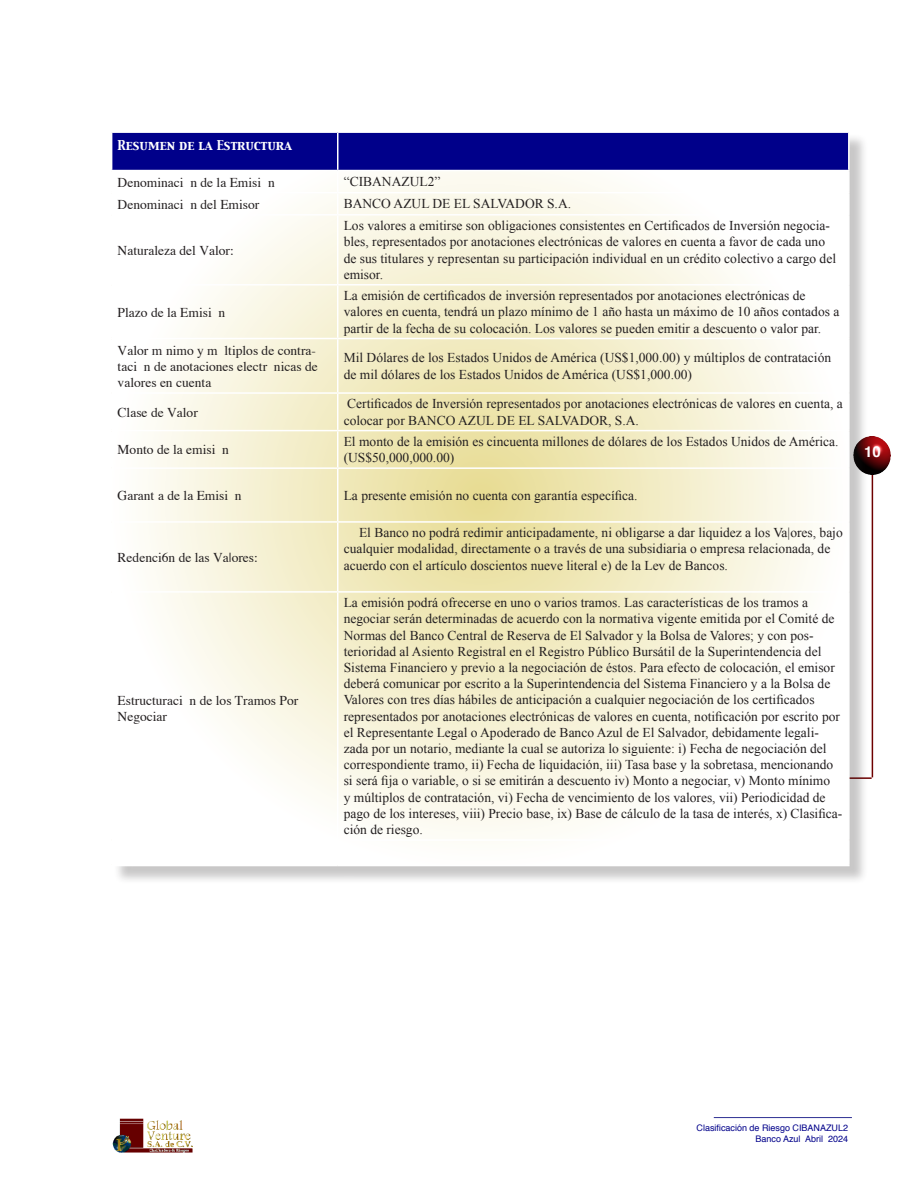
<style>
.page{position:relative;width:918px;height:1188px;background:#fff}
.page>*{position:absolute;margin:0;border:0;box-sizing:border-box;transform-origin:0 0}
.t1{font:700 15px "Helvetica";color:#fff}
.t2{font:13.5px/16.2px "Times New Roman";color:#231f20}
.t3{font:13.5px/16.2px "Times";color:#231f20}
.t4{font:12px "Capitals";color:#fff}
.t5{font:9px/10.8px "Helvetica";color:#00008a;text-align:right}
</style>
<div class="page">
<img style="left:112px;top:1118px;width:81px;height:35px">
<hr style="left:872px;top:466px;width:1px;height:311px;background:#6e0000">
<hr style="left:837px;top:777px;width:35px;height:2px;background:#6e0000">
<img style="left:868px;top:436px;width:23px;height:38px">
<hr style="left:714px;top:1117px;width:138px;height:1px;background:#2e3092">
<div style="left:113px;top:134px;width:755px;height:751px;background:#231f20;opacity:.25"></div>
<svg style="left:113px;top:216px;width:735px;height:649px"></svg>
<hr style="left:848px;top:133px;width:2px;height:37px;background:#fff">
<hr style="left:338px;top:170px;width:512px;height:1px;background:#fff">
<hr style="left:848px;top:171px;width:2px;height:21px;background:#fff">
<hr style="left:338px;top:192px;width:512px;height:1px;background:#fff">
<svg style="left:111px;top:132px;width:738px;height:82px"></svg>
<hr style="left:848px;top:193px;width:2px;height:21px;background:#fff">
<hr style="left:111px;top:214px;width:227px;height:2px;background:#fff">
<hr style="left:338px;top:214px;width:512px;height:2px;background:#fff">
<hr style="left:337px;top:216px;width:1px;height:68px;background:#fff">
<hr style="left:848px;top:216px;width:2px;height:68px;background:#fff">
<hr style="left:111px;top:284px;width:227px;height:2px;background:#fff">
<hr style="left:338px;top:284px;width:512px;height:2px;background:#fff">
<hr style="left:337px;top:286px;width:1px;height:52px;background:#fff">
<hr style="left:848px;top:286px;width:2px;height:52px;background:#fff">
<hr style="left:111px;top:338px;width:227px;height:1px;background:#fff">
<hr style="left:338px;top:338px;width:512px;height:1px;background:#fff">
<hr style="left:337px;top:339px;width:1px;height:53px;background:#fff">
<hr style="left:848px;top:339px;width:2px;height:53px;background:#fff">
<hr style="left:111px;top:392px;width:227px;height:2px;background:#fff">
<hr style="left:338px;top:392px;width:512px;height:2px;background:#fff">
<hr style="left:337px;top:394px;width:1px;height:36px;background:#fff">
<hr style="left:848px;top:394px;width:2px;height:36px;background:#fff">
<hr style="left:111px;top:430px;width:227px;height:1px;background:#fff">
<hr style="left:338px;top:430px;width:512px;height:1px;background:#fff">
<hr style="left:337px;top:431px;width:1px;height:36px;background:#fff">
<hr style="left:848px;top:431px;width:2px;height:36px;background:#fff">
<hr style="left:111px;top:467px;width:227px;height:2px;background:#fff">
<hr style="left:338px;top:467px;width:512px;height:2px;background:#fff">
<hr style="left:337px;top:469px;width:1px;height:52px;background:#fff">
<hr style="left:848px;top:469px;width:2px;height:52px;background:#fff">
<hr style="left:111px;top:521px;width:227px;height:2px;background:#fff">
<hr style="left:338px;top:521px;width:512px;height:2px;background:#fff">
<hr style="left:337px;top:523px;width:1px;height:68px;background:#fff">
<hr style="left:848px;top:523px;width:2px;height:68px;background:#fff">
<hr style="left:111px;top:591px;width:227px;height:2px;background:#fff">
<hr style="left:338px;top:591px;width:512px;height:2px;background:#fff">
<hr style="left:337px;top:593px;width:1px;height:246px;background:#fff">
<hr style="left:848px;top:593px;width:2px;height:246px;background:#fff">
<hr style="left:111px;top:839px;width:227px;height:2px;background:#fff">
<hr style="left:338px;top:839px;width:512px;height:2px;background:#fff">
<svg style="left:337px;top:841px;width:1px;height:24px"></svg>
<hr style="left:848px;top:841px;width:2px;height:24px;background:#fff">
<hr style="left:111px;top:865px;width:227px;height:1px;background:#fff">
<hr style="left:338px;top:865px;width:512px;height:1px;background:#fff">
<p class="t4" style="left:118px;top:137px;width:176px">Resumen de la Estructura</p>
<p class="t3" style="left:118px;top:174px;width:159px">Denominación de la Emisión</p>
<p class="t2" style="left:344px;top:173px;width:98px">“CIBANAZUL2”</p>
<p class="t3" style="left:118px;top:196px;width:143px">Denominación del Emisor</p>
<p class="t2" style="left:344px;top:196px;width:229px">BANCO AZUL DE EL SALVADOR S.A.</p>
<p class="t3" style="left:118px;top:242px;width:118px">Naturaleza del Valor:</p>
<p class="t2" style="left:344px;top:217px;width:494px">Los valores a emitirse son obligaciones consistentes en Certificados de Inversión negocia&shy;bles, representados por anotaciones electrónicas de valores en cuenta a favor de cada uno de sus titulares y representan su participación individual en un crédito colectivo a cargo del emisor.</p>
<p class="t3" style="left:118px;top:304px;width:109px">Plazo de la Emisión</p>
<p class="t2" style="left:344px;top:287px;width:497px">La emisión de certificados de inversión representados por anotaciones electrónicas de valores en cuenta, tendrá un plazo mínimo de 1 año hasta un máximo de 10 años contados a partir de la fecha de su colocación. Los valores se pueden emitir a descuento o valor par.</p>
<p class="t3" style="left:118px;top:342px;width:202px">Valor mínimo y múltiplos de contra&shy;tación de anotaciones electrónicas de valores en cuenta</p>
<p class="t2" style="left:344px;top:350px;width:489px">Mil Dólares de los Estados Unidos de América (US$1,000.00) y múltiplos de contratación de mil dólares de los Estados Unidos de América (US$1,000.00)</p>
<p class="t3" style="left:118px;top:404px;width:82px">Clase de Valor</p>
<p class="t2" style="left:344px;top:396px;width:501px">Certificados de Inversión representados por anotaciones electrónicas de valores en cuenta, a colocar por BANCO AZUL DE EL SALVADOR, S.A.</p>
<p class="t3" style="left:118px;top:442px;width:113px">Monto de la emisión</p>
<p class="t2" style="left:344px;top:433px;width:496px">El monto de la emisión es cincuenta millones de dólares de los Estados Unidos de América. (US$50,000,000.00)</p>
<p class="t3" style="left:118px;top:487px;width:126px">Garantía de la Emisión</p>
<p class="t2" style="left:344px;top:487px;width:295px">La presente emisión no cuenta con garantía específica.</p>
<p class="t3" style="left:118px;top:549px;width:142px">Redenci6n de las Va|ores:</p>
<p class="t3" style="left:118px;top:692px;width:182px">Estructuración de los Tramos Por<br>Negociar</p>
<p class="t2" style="left:344px;top:524px;width:501px;text-indent:15px">El Banco no podrá redimir anticipadamente, ni obligarse a dar liquidez a los Va|ores, bajo cualquier modalidad, directamente o a través de una subsidiaria o empresa relacionada, de acuerdo con el artículo doscientos nueve literal e) de la Lev de Bancos.</p>
<p class="t2" style="left:344px;top:594px;width:500px">La emisión podrá ofrecerse en uno o varios tramos. Las características de los tramos a negociar serán determinadas de acuerdo con la normativa vigente emitida por el Comité de Normas del Banco Central de Reserva de El Salvador y la Bolsa de Valores; y con pos&shy;terioridad al Asiento Registral en el Registro Público Bursátil de la Superintendencia del Sistema Financiero y previo a la negociación de éstos. Para efecto de colocación, el emisor deberá comunicar por escrito a la Superintendencia del Sistema Financiero y a la Bolsa de Valores con tres días hábiles de anticipación a cualquier negociación de los certificados representados por anotaciones electrónicas de valores en cuenta, notificación por escrito por el Representante Legal o Apoderado de Banco Azul de El Salvador, debidamente legali&shy;zada por un notario, mediante la cual se autoriza lo siguiente: i) Fecha de negociación del correspondiente tramo, ii) Fecha de liquidación, iii) Tasa base y la sobretasa, mencionando si será fija o variable, o si se emitirán a descuento iv) Monto a negociar, v) Monto mínimo<br>y múltiplos de contratación, vi) Fecha de vencimiento de los valores, vii) Periodicidad de pago de los intereses, viii) Precio base, ix) Base de cálculo de la tasa de interés, x) Clasifica&shy;ción de riesgo.</p>
<p class="t1" style="left:864px;top:440px;width:18px">10</p>
<p class="t5" style="left:697px;top:1123px;width:153px">Clasificación de Riesgo CIBANAZUL2<br>Banco Azul Abril 2024</p>
</div>
